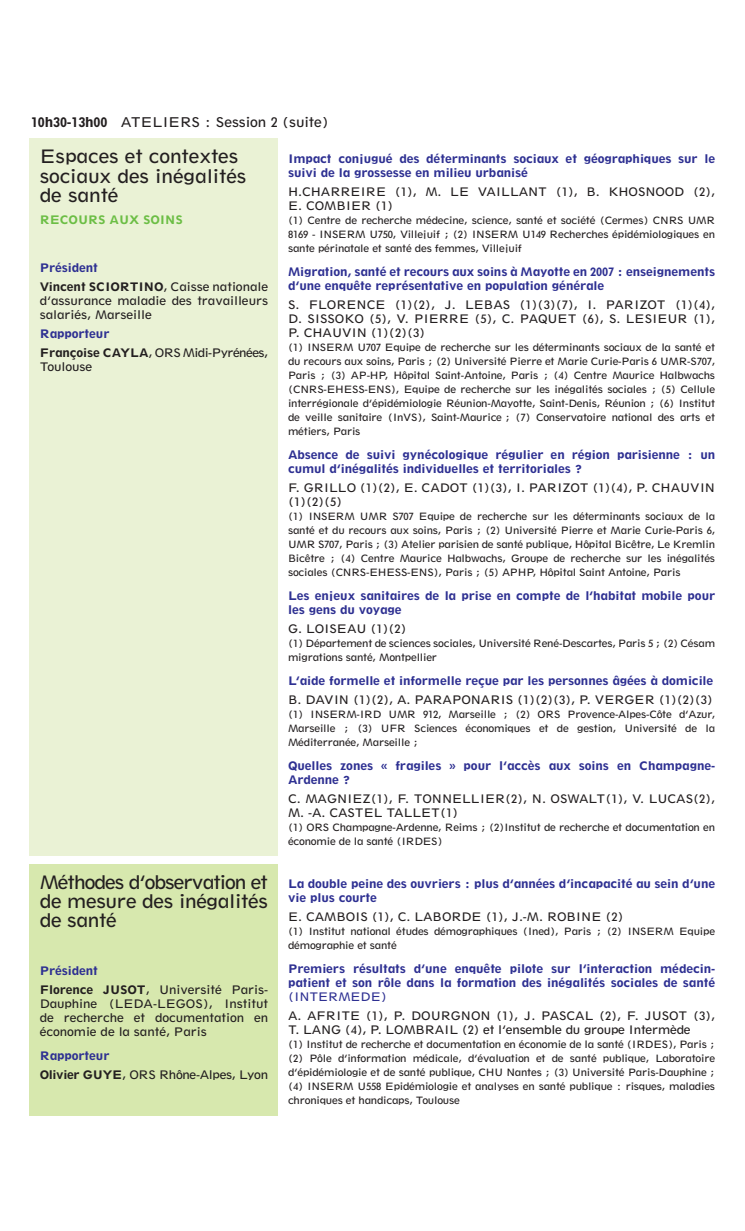
<style>
.page{position:relative;width:745px;height:1231px;background:#fff}
.page>*{position:absolute;margin:0;border:0;box-sizing:border-box;transform-origin:0 0}
.t1{font:19.25px/19.2px "Spartan Book Classified";letter-spacing:-.025em;color:#231f20}
.t2{font:14px "Spartan Book Classified";letter-spacing:-.01em;color:#231f20}
.t3{font:12.25px/14px "Spartan Heavy Classified";letter-spacing:-.01em;color:#2e3092}
.t4{font:12.25px/14px "Spartan Book Classified";letter-spacing:-.01em;color:#231f20}
.t5{font:12.25px/18.9px "Spartan Heavy Classified";letter-spacing:-.01em;color:#231f20}
.t6{font:12.25px/14px "Spartan Book Classified";letter-spacing:-.05em;color:#231f20}
.t7{font:12.25px "Spartan Book Classified";letter-spacing:-.03em;color:#231f20}
.t8{font:12.25px "Spartan Heavy Classified";letter-spacing:-.01em;color:#6cbe45}
.t9{font:12.25px "Spartan Book Classified";letter-spacing:-.01em;color:#2e3092}
.t10{font:10.5px/14px "Spartan Book Classified";letter-spacing:-.025em;color:#231f20;text-align:justify}
.s1{font-family:"Spartan Heavy Classified"}
.s2{color:#2e3092}
.s3{font-family:"Spartan Book Classified"}
</style>
<div class="page">
<div style="left:30px;top:864px;width:248px;height:251px;background:#d7e8ae"></div>
<div style="left:30px;top:138px;width:248px;height:717px;background:#eaf2d5"></div>
<h2 class="t2" style="left:31px;top:114px;width:299px"><span class="s1">10h30-13h00</span> ATELIERS : Session 2 (suite)</h2>
<h1 class="t1" style="left:40px;top:147px;width:208px">Espaces et contextes sociaux des inégalités de santé</h1>
<p class="t8" style="left:40px;top:213px;width:144px">RECOURS AUX SOINS</p>
<p class="t5" style="left:40px;top:258px;width:230px"><span class="s2">Président<br></span>Vincent SCIORTINO<span class="s3">, Caisse nationale</span></p>
<p class="t4" style="left:40px;top:294px;width:230px">d’assurance maladie des travailleurs salariés, Marseille</p>
<p class="t3" style="left:40px;top:327px;width:71px">Rapporteur</p>
<p class="t6" style="left:40px;top:346px;width:230px"><span class="s1">Françoise CAYLA</span>, ORS Midi-Pyrénées,<br>Toulouse</p>
<h1 class="t1" style="left:40px;top:872px;width:230px;text-align:justify">Méthodes d’observation et de mesure des inégalités de santé</h1>
<p class="t3" style="left:40px;top:964px;width:60px">Président</p>
<p class="t4" style="left:40px;top:982px;width:230px;text-align:justify"><span class="s1">Florence JUSOT</span>, Université Paris-Dauphine (LEDA-LEGOS), Institut de recherche et documentation en économie de la santé, Paris</p>
<p class="t3" style="left:40px;top:1048px;width:71px">Rapporteur</p>
<p class="t7" style="left:40px;top:1067px;width:230px"><span class="s1">Olivier GUYE</span>, ORS Rhône-Alpes, Lyon</p>
<p class="t3" style="left:288px;top:152px;width:428px">Impact conjugué des déterminants sociaux et géographiques sur le suivi de la grossesse en milieu urbanisé</p>
<p class="t4" style="left:288px;top:185px;width:428px">H.CHARREIRE (1), M. LE VAILLANT (1), B. KHOSNOOD (2),<br>E. COMBIER (1)</p>
<p class="t10" style="left:288px;top:213px;width:428px">(1) Centre de recherche médecine, science, santé et société (Cermes) CNRS UMR 8169 - INSERM U750, Villejuif ; (2) INSERM U149 Recherches épidémiologiques en sante périnatale et santé des femmes, Villejuif</p>
<p class="t3" style="left:288px;top:265px;width:428px">Migration, santé et recours aux soins à Mayotte en 2007 : enseignements d’une enquête représentative en population générale</p>
<p class="t4" style="left:288px;top:298px;width:428px;text-align:justify">S. FLORENCE (1)(2), J. LEBAS (1)(3)(7), I. PARIZOT (1)(4), D. SISSOKO (5), V. PIERRE (5), C. PAQUET (6), S. LESIEUR (1), P. CHAUVIN (1)(2)(3)</p>
<p class="t10" style="left:288px;top:340px;width:428px">(1) INSERM U707 Equipe de recherche sur les déterminants sociaux de la santé et du recours aux soins, Paris ; (2) Université Pierre et Marie Curie-Paris 6 UMR-S707, Paris ; (3) AP-HP, Hôpital Saint-Antoine, Paris ; (4) Centre Maurice Halbwachs (CNRS-EHESS-ENS), Equipe de recherche sur les inégalités sociales ; (5) Cellule interrégionale d’épidémiologie Réunion-Mayotte, Saint-Denis, Réunion ; (6) Institut de veille sanitaire (InVS), Saint-Maurice ; (7) Conservatoire national des arts et métiers, Paris</p>
<p class="t3" style="left:288px;top:447px;width:428px">Absence de suivi gynécologique régulier en région parisienne : un cumul d’inégalités individuelles et territoriales ?</p>
<p class="t4" style="left:288px;top:480px;width:428px">F. GRILLO (1)(2), E. CADOT (1)(3), I. PARIZOT (1)(4), P. CHAUVIN (1)(2)(5)</p>
<p class="t10" style="left:288px;top:509px;width:428px">(1) INSERM UMR S707 Equipe de recherche sur les déterminants sociaux de la santé et du recours aux soins, Paris ; (2) Université Pierre et Marie Curie-Paris 6, UMR S707, Paris ; (3) Atelier parisien de santé publique, Hôpital Bicêtre, Le Kremlin Bicêtre ; (4) Centre Maurice Halbwachs, Groupe de recherche sur les inégalités sociales (CNRS-EHESS-ENS), Paris ; (5) APHP, Hôpital Saint Antoine, Paris</p>
<p class="t3" style="left:288px;top:588px;width:428px">Les enjeux sanitaires de la prise en compte de l’habitat mobile pour les gens du voyage</p>
<p class="t4" style="left:288px;top:621px;width:120px">G. LOISEAU (1)(2)</p>
<p class="t10" style="left:288px;top:636px;width:428px">(1) Département de sciences sociales, Université René-Descartes, Paris 5 ; (2) Césam migrations santé, Montpellier</p>
<p class="t3" style="left:288px;top:673px;width:426px">L’aide formelle et informelle reçue par les personnes âgées à domicile</p>
<p class="t4" style="left:288px;top:692px;width:426px">B. DAVIN (1)(2), A. PARAPONARIS (1)(2)(3), P. VERGER (1)(2)(3)</p>
<p class="t10" style="left:288px;top:707px;width:428px">(1) INSERM-IRD UMR 912, Marseille ; (2) ORS Provence-Alpes-Côte d’Azur, Marseille ; (3) UFR Sciences économiques et de gestion, Université de la Méditerranée, Marseille ;</p>
<p class="t3" style="left:288px;top:758px;width:428px">Quelles zones « fragiles » pour l’accès aux soins en Champagne-<br>Ardenne ?</p>
<p class="t4" style="left:288px;top:791px;width:428px">C. MAGNIEZ(1), F. TONNELLIER(2), N. OSWALT(1), V. LUCAS(2),<br>M. -A. CASTEL TALLET(1)</p>
<p class="t10" style="left:288px;top:820px;width:428px">(1) ORS Champagne-Ardenne, Reims ; (2)Institut de recherche et documentation en économie de la santé (IRDES)</p>
<p class="t3" style="left:288px;top:876px;width:428px">La double peine des ouvriers : plus d’années d’incapacité au sein d’une vie plus courte</p>
<p class="t4" style="left:288px;top:909px;width:337px">E. CAMBOIS (1), C. LABORDE (1), J.-M. ROBINE (2)</p>
<p class="t10" style="left:288px;top:924px;width:428px">(1) Institut national études démographiques (Ined), Paris ; (2) INSERM Equipe démographie et santé</p>
<p class="t3" style="left:288px;top:961px;width:428px">Premiers résultats d’une enquête pilote sur l’interaction médecin&shy;patient et son rôle dans la formation des inégalités sociales de santé</p>
<p class="t9" style="left:288px;top:989px;width:100px">(INTERMEDE)</p>
<p class="t4" style="left:288px;top:1008px;width:428px">A. AFRITE (1), P. DOURGNON (1), J. PASCAL (2), F. JUSOT (3),<br>T. LANG (4), P. LOMBRAIL (2) et l’ensemble du groupe Intermède</p>
<p class="t10" style="left:288px;top:1037px;width:428px">(1) Institut de recherche et documentation en économie de la santé (IRDES), Paris ; (2) Pôle d’information médicale, d’évaluation et de santé publique, Laboratoire d’épidémiologie et de santé publique, CHU Nantes ; (3) Université Paris-Dauphine ; (4) INSERM U558 Epidémiologie et analyses en santé publique : risques, maladies chroniques et handicaps, Toulouse</p>
</div>
